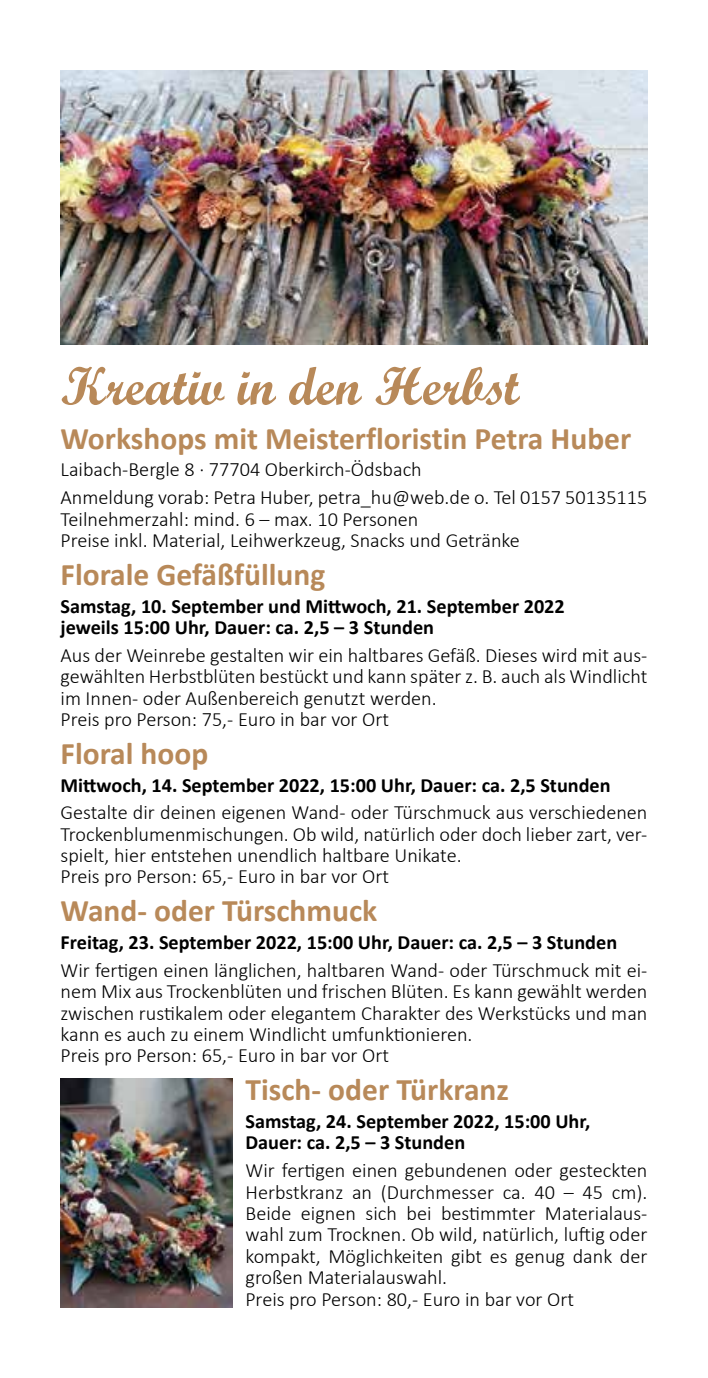
<style>
.page{position:relative;width:708px;height:1378px;background:#fff}
.page>*{position:absolute;margin:0;border:0;box-sizing:border-box;transform-origin:0 0}
.t1{font:54px "Script MT Bold";letter-spacing:.005em;color:#b88959}
.t2{font:700 31.5px "Calibri";color:#b88959}
.t3{font:300 20.25px/21.4px "Calibri";color:#000}
.t4{font:700 20.25px/21.4px "Calibri";color:#000}
</style>
<div class="page">
<img style="left:61px;top:1078px;width:172px;height:229px">
<img style="left:61px;top:70px;width:586px;height:274px">
<h1 class="t1" style="left:61px;top:353px;width:460px">Kreativ in den Herbst</h1>
<h2 class="t2" style="left:61px;top:416px;width:572px">Workshops mit Meisterfloristin Petra Huber</h2>
<p class="t3" style="left:61px;top:456px;width:588px;line-height:27.7px">Laibach-Bergle 8 · 77704 Oberkirch-Ödsbach<br>Anmeldung vorab: Petra Huber, petra_hu@web.de o. Tel 0157 50135115</p>
<p class="t3" style="left:61px;top:508px;width:461px">Teilnehmerzahl: mind. 6 – max. 10 Personen<br>Preise inkl. Material, Leihwerkzeug, Snacks und Getränke</p>
<h2 class="t2" style="left:61px;top:552px;width:266px">Florale Gefäßfüllung</h2>
<p class="t4" style="left:61px;top:595px;width:506px">Samstag, 10. September und Mittwoch, 21. September 2022 jeweils 15:00 Uhr, Dauer: ca. 2,5 – 3 Stunden</p>
<p class="t3" style="left:61px;top:644px;width:588px">Aus der Weinrebe gestalten wir ein haltbares Gefäß. Dieses wird mit aus&shy;gewählten Herbstblüten bestückt und kann später z. B. auch als Windlicht im Innen- oder Außenbereich genutzt werden.<br>Preis pro Person: 75,- Euro in bar vor Ort</p>
<h2 class="t2" style="left:61px;top:731px;width:149px">Floral hoop</h2>
<p class="t4" style="left:61px;top:774px;width:552px">Mittwoch, 14. September 2022, 15:00 Uhr, Dauer: ca. 2,5 Stunden</p>
<p class="t3" style="left:61px;top:801px;width:588px">Gestalte dir deinen eigenen Wand- oder Türschmuck aus verschiedenen Trockenblumenmischungen. Ob wild, natürlich oder doch lieber zart, ver&shy;spielt, hier entstehen unendlich haltbare Unikate.<br>Preis pro Person: 65,- Euro in bar vor Ort</p>
<h2 class="t2" style="left:61px;top:888px;width:318px">Wand- oder Türschmuck</h2>
<p class="t4" style="left:61px;top:931px;width:558px">Freitag, 23. September 2022, 15:00 Uhr, Dauer: ca. 2,5 – 3 Stunden</p>
<p class="t3" style="left:61px;top:959px;width:588px">Wir fertigen einen länglichen, haltbaren Wand- oder Türschmuck mit ei&shy;nem Mix aus Trockenblüten und frischen Blüten. Es kann gewählt werden zwischen rustikalem oder elegantem Charakter des Werkstücks und man kann es auch zu einem Windlicht umfunktionieren.<br>Preis pro Person: 65,- Euro in bar vor Ort</p>
<h2 class="t2" style="left:246px;top:1067px;width:265px">Tisch- oder Türkranz</h2>
<p class="t4" style="left:246px;top:1110px;width:346px">Samstag, 24. September 2022, 15:00 Uhr,<br>Dauer: ca. 2,5 – 3 Stunden</p>
<p class="t3" style="left:246px;top:1159px;width:403px">Wir fertigen einen gebundenen oder gesteckten Herbstkranz an (Durchmesser ca. 40 – 45 cm).<br>Beide eignen sich bei bestimmter Materialaus&shy;wahl zum Trocknen. Ob wild, natürlich, luftig oder kompakt, Möglichkeiten gibt es genug dank der großen Materialauswahl.<br>Preis pro Person: 80,- Euro in bar vor Ort</p>
</div>
